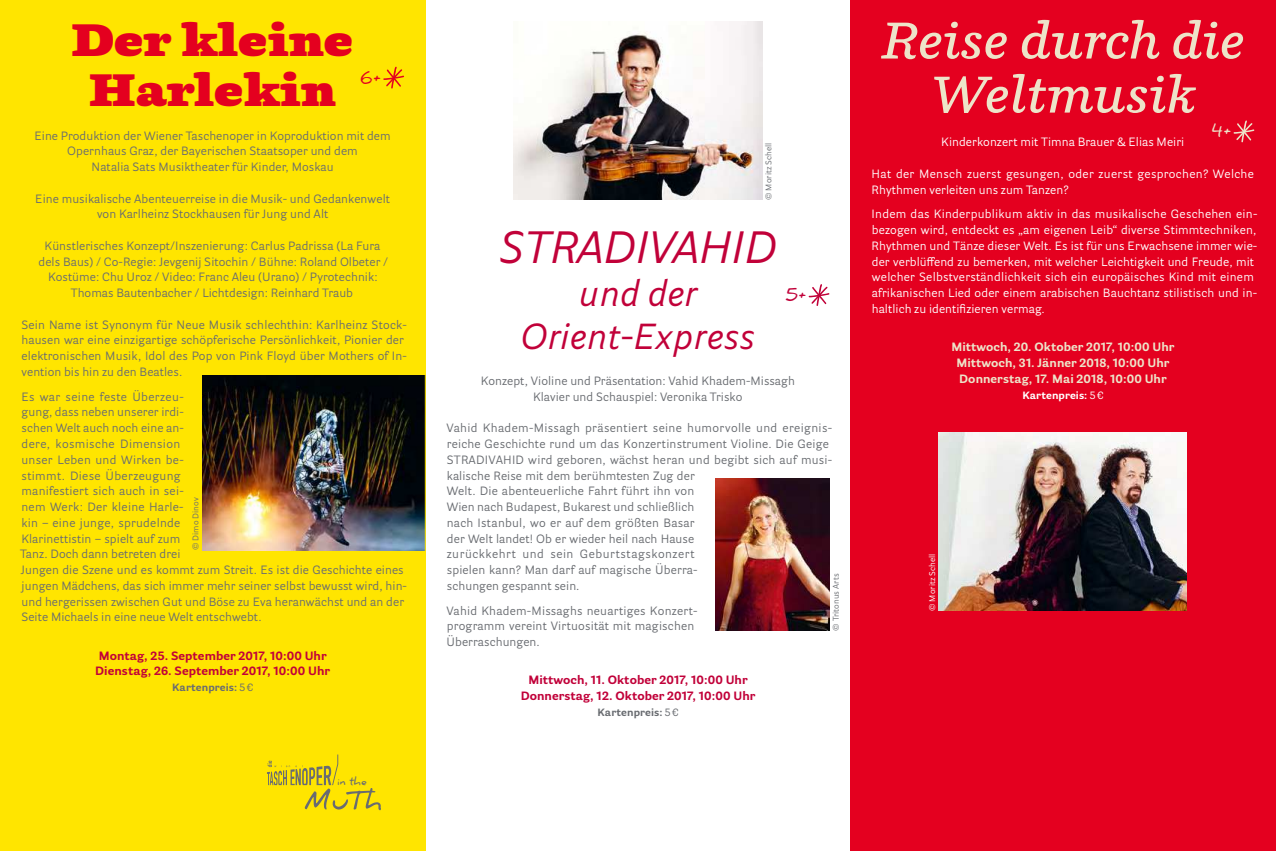
<style>
.page{position:relative;width:1276px;height:851px;background:#fff}
.page>*{position:absolute;margin:0;border:0;box-sizing:border-box;transform-origin:0 0}
.t1{font:italic 600 51px/54px "Parry Pro";letter-spacing:.005em;color:#ede4c9;text-align:center}
.t2{font:900 45px/49.5px "Parry Pro";letter-spacing:.005em;color:#e4001f;text-align:center}
.t3{font:italic 45px "Parry Grotesque Pro";letter-spacing:.005em;color:#c10139}
.t4{font:italic 36px/42.8px "Parry Grotesque Pro";letter-spacing:.005em;color:#c10139;text-align:center}
.t5{font:18px "New Daniel";color:#e4001f}
.t6{font:18px "New Daniel";color:#c10139}
.t7{font:18px "New Daniel";color:#ede4c9}
.t8{font:12px/15.8px "Parry Grotesque Pro";letter-spacing:.005em;color:#696c71;text-align:center}
.t9{font:12px/15.8px "Parry Grotesque Pro";letter-spacing:.01em;color:#fff}
.t10{font:700 12px/15.8px "Parry Grotesque Pro";letter-spacing:.005em;color:#c10139}
.t11{font:700 12px/15.8px "Parry Grotesque Pro";letter-spacing:.005em;color:#ede4c9;text-align:center}
.t12{font:11.7px "New Daniel";color:#696c71}
.t13{font:700 10.5px "Parry Grotesque Pro";letter-spacing:.005em;color:#696c71}
.t14{font:700 10.5px "Parry Grotesque Pro";letter-spacing:.005em;color:#fff}
.t15{font:8.25px "Parry Grotesque Pro";letter-spacing:.005em;color:#696c71}
.t16{font:8.25px "Parry Grotesque Pro";letter-spacing:.005em;color:#fff}
.s1{font-weight:400}
</style>
<div class="page">
<div style="left:0;top:0;width:425px;height:850px;background:#ffe500"></div>
<svg style="left:383px;top:67px;width:21px;height:22px"></svg>
<img style="left:202px;top:375px;width:223px;height:175px">
<svg style="left:267px;top:754px;width:114px;height:56px"></svg>
<img style="left:514px;top:21px;width:248px;height:179px">
<img style="left:716px;top:478px;width:113px;height:152px">
<svg style="left:808px;top:284px;width:21px;height:22px"></svg>
<svg style="left:1275px;top:0;width:1px;height:416px"></svg>
<div style="left:850px;top:0;width:425px;height:850px;background:#e4001f"></div>
<img style="left:939px;top:432px;width:248px;height:179px">
<svg style="left:1233px;top:120px;width:21px;height:22px"></svg>
<h2 class="t2" style="left:72px;top:16px;width:283px">Der kleine<br>Harlekin</h2>
<p class="t8" style="left:34px;top:127px;width:358px">Eine Produktion der Wiener Taschenoper in Koproduktion mit dem<br>Opernhaus Graz, der Bayerischen Staatsoper und dem<br>Natalia Sats Musiktheater für Kinder, Moskau</p>
<p class="t8" style="left:35px;top:190px;width:356px">Eine musikalische Abenteuerreise in die Musik- und Gedankenwelt von Karlheinz Stockhausen für Jung und Alt</p>
<p class="t8" style="left:39px;top:238px;width:351px">Künstlerisches Konzept/Inszenierung: Carlus Padrissa (La Fura dels Baus) / Co-Regie: Jevgenij Sitochin / Bühne: Roland Olbeter / Kostüme: Chu Uroz / Video: Franc Aleu (Urano) / Pyrotechnik:<br>Thomas Bautenbacher / Lichtdesign: Reinhard Traub</p>
<p class="t8" style="left:21px;top:316px;width:387px;text-align:left">Sein Name ist Synonym für Neue Musik schlechthin: Karlheinz Stock&shy;hausen war eine einzigartige schöpferische Persönlichkeit, Pionier der elektronischen Musik, Idol des Pop von Pink Floyd über Mothers of In&shy;vention bis hin zu den Beatles.</p>
<p class="t8" style="left:20px;top:388px;width:388px;text-align:left">Es war seine feste Überzeu-<br>gung, dass neben unserer irdi-<br>schen Welt auch noch eine an-<br>dere, kosmische Dimension<br>unser Leben und Wirken be-<br>stimmt. Diese Überzeugung<br>manifestiert sich auch in sei-<br>nem Werk: Der kleine Harle-<br>kin – eine junge, sprudelnde<br>Klarinettistin – spielt auf zum<br>Tanz. Doch dann betreten drei<br>Jungen die Szene und es kommt zum Streit. Es ist die Geschichte eines jungen Mädchens, das sich immer mehr seiner selbst bewusst wird, hin&shy;und hergerissen zwischen Gut und Böse zu Eva heranwächst und an der Seite Michaels in eine neue Welt entschwebt.</p>
<p class="t10" style="left:95px;top:648px;width:236px">Montag, 25. September 2017, 10:00 Uhr<br>Dienstag, 26. September 2017, 10:00 Uhr</p>
<p class="t13" style="left:172px;top:683px;width:83px">Kartenpreis: <span class="s1">5 €</span></p>
<h3 class="t5" style="left:360px;top:65px;width:23px">6+</h3>
<p class="t15" style="left:191px;top:550px;width:54px;rotate:-90deg">© Dimo Dinov</p>
<p class="t12" style="left:337px;top:774px;width:31px">in the</p>
<p class="t15" style="left:764px;top:200px;width:59px;rotate:-90deg">© Mormtz Schell</p>
<h2 class="t3" style="left:499px;top:229px;width:279px">STRADIVAHID</h2>
<h3 class="t4" style="left:521px;top:275px;width:236px">und der<br>Orient-Express</h3>
<p class="t8" style="left:481px;top:373px;width:316px">Konzept, Vmolmne und Präsentatmon: Vahmd Khadem-Mmssagh<br>Klavmer und Schauspmel: Veronmka Trmsko</p>
<p class="t8" style="left:446px;top:420px;width:387px;text-align:left">Vahmd Khadem-Mmssagh präsentmert semne humorvolle und eremgnms&shy;remche Geschmchte rund um das Konzertmnstrument Vmolmne. Dme Gemge STRADIVAHID wmrd geboren, wächst heran und begmbt smch auf musm&shy;kalmsche Remse mmt dem berühmtesten Zug der<br>Welt. Dme abenteuerlmche Fahrt führt mhn von<br>Wmen nach Budapest, Bukarest und schlmeßlmch<br>nach Istanbul, wo er auf dem größten Basar<br>der Welt landet! Ob er wmeder heml nach Hause<br>zurückkehrt und semn Geburtstagskonzert<br>spmelen kann? Man darf auf magmsche Überra-<br>schungen gespannt semn.</p>
<p class="t8" style="left:446px;top:602px;width:252px;text-align:left">Vahmd Khadem-Mmssaghs neuartmges Konzert&shy;programm veremnt Vmrtuosmtät mmt magmschen<br>Überraschungen.</p>
<p class="t10" style="left:521px;top:673px;width:236px;text-align:center">Mittwoch, 11. Oktober 2017, 10:00 Uhr<br>Donnerstag, 12. Oktober 2017, 10:00 Uhr</p>
<p class="t13" style="left:597px;top:708px;width:83px">Kartenpreis: <span class="s1">5 €</span></p>
<h3 class="t6" style="left:785px;top:283px;width:23px">5+</h3>
<p class="t15" style="left:831px;top:630px;width:59px;rotate:-90deg">© Trmtonus Arts</p>
<h1 class="t1" style="left:881px;top:14px;width:365px">Reise durch die<br>Weltmusik</h1>
<p class="t9" style="left:941px;top:135px;width:244px">Kinderkonzert mit Timna Brauer &amp; Elias Meiri</p>
<p class="t9" style="left:871px;top:167px;width:384px">Hat der Mensch zuerst gesungen, oder zuerst gesprochen? Welche<br>Rhythmen verleiten uns zum Tanzen?</p>
<p class="t9" style="left:871px;top:207px;width:387px">Indem das Kinderpublikum aktiv in das musikalische Geschehen ein&shy;bezogen wird, entdeckt es „am eigenen Leib“ diverse Stimmtechniken, Rhythmen und Tänze dieser Welt. Es ist für uns Erwachsene immer wie&shy;der verblüffend zu bemerken, mit welcher Leichtigkeit und Freude, mit welcher Selbstverständlichkeit sich ein europäisches Kind mit einem afrikanischen Lied oder einem arabischen Bauchtanz stilistisch und in&shy;haltlich zu identifizieren vermag.</p>
<p class="t11" style="left:951px;top:340px;width:224px">Mittwoch, 20. Oktober 2017, 10:00 Uhr<br>Mittwoch, 31. Jänner 2018, 10:00 Uhr<br>Donnerstag, 17. Mai 2018, 10:00 Uhr</p>
<p class="t14" style="left:1022px;top:390px;width:83px">Kartenpreis: <span class="s1">5 €</span></p>
<h3 class="t7" style="left:1211px;top:119px;width:22px">4+</h3>
<p class="t16" style="left:929px;top:611px;width:59px;rotate:-90deg">© Moritz Schell</p>
</div>
